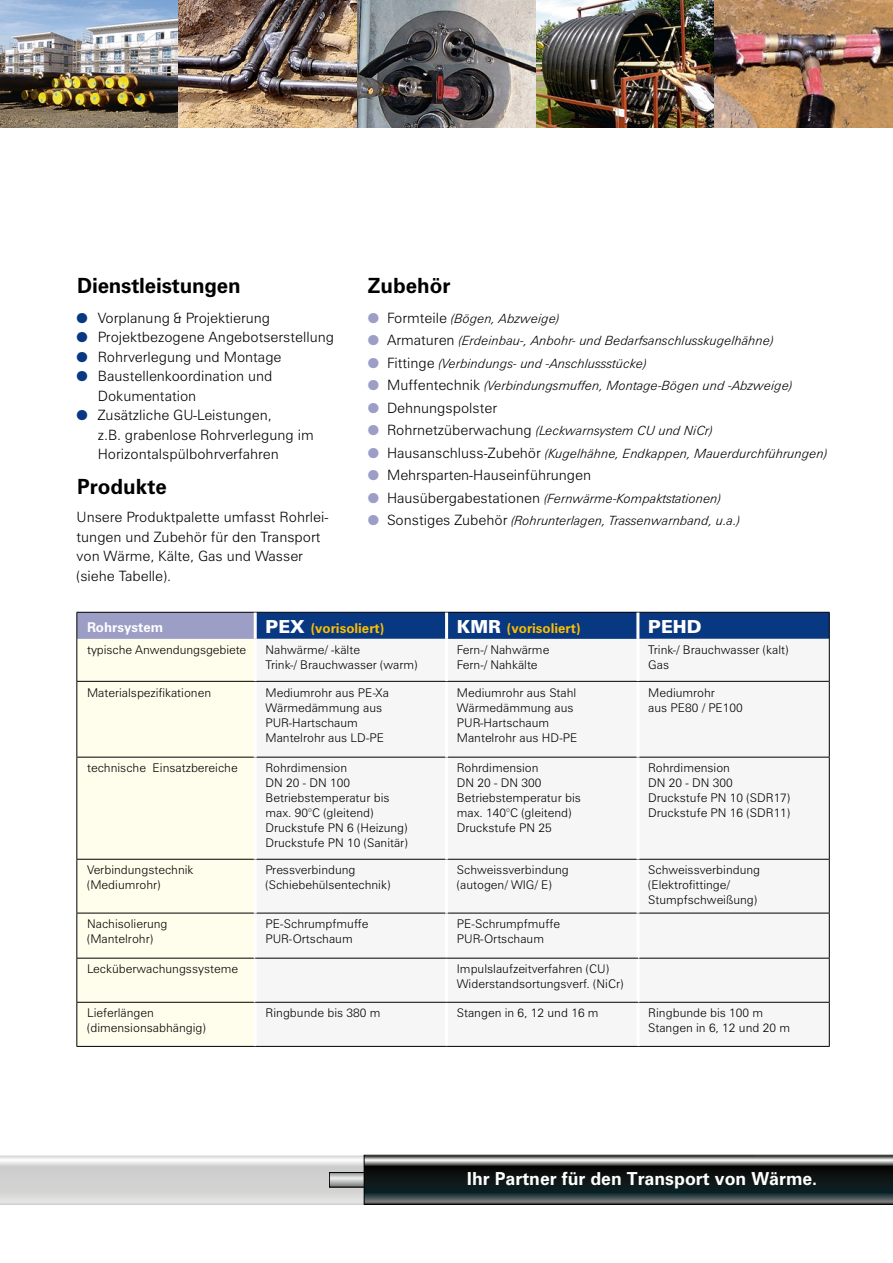
<style>
.page{position:relative;width:893px;height:1263px;background:#fff}
.page>*{position:absolute;margin:0;border:0;box-sizing:border-box;transform-origin:0 0}
.t1{font:700 21px "Zurich BT";letter-spacing:-.01em;color:#000}
.t2{font:700 18px "Zurich BT";color:#fff}
.t3{font:900 18px "Zurich BT";color:#fff}
.t4{font:300 14.25px/19.5px "Zurich BT";color:#000}
.t5{font:700 13.5px "Zurich BT";color:#fcbf00}
.t6{font:700 13.5px "Zurich BT";color:#fff}
.t7{font:italic 300 12.75px "Zurich BT";color:#000}
.t8{font:300 12px/15px "Zurich BT";color:#000}
.s1{color:#083881}
.s2{color:#9c9ec6}
.s3{font-style:normal;font-size:14.25px}
.s4{font-weight:900;font-size:18px;color:#fff}
</style>
<div class="page">
<div style="left:77px;top:612px;width:178px;height:27px;background:#9c9ec6"></div>
<div style="left:78px;top:639px;width:176px;height:407px;background:#fffdeb"></div>
<div style="left:257px;top:639px;width:572px;height:407px;background:#f6f6f6"></div>
<hr style="left:77px;top:757px;width:178px;height:1px;background:#000">
<hr style="left:638px;top:757px;width:192px;height:1px;background:#000">
<hr style="left:77px;top:859px;width:178px;height:1px;background:#000">
<hr style="left:638px;top:859px;width:192px;height:1px;background:#000">
<hr style="left:77px;top:913px;width:178px;height:1px;background:#000">
<hr style="left:638px;top:913px;width:192px;height:1px;background:#000">
<hr style="left:77px;top:958px;width:178px;height:1px;background:#000">
<hr style="left:638px;top:958px;width:192px;height:1px;background:#000">
<hr style="left:77px;top:1002px;width:178px;height:1px;background:#000">
<hr style="left:638px;top:1002px;width:192px;height:1px;background:#000">
<hr style="left:77px;top:612px;width:178px;height:1px;background:#000">
<svg style="left:77px;top:612px;width:1px;height:27px"></svg>
<hr style="left:77px;top:682px;width:1px;height:75px;background:#000">
<hr style="left:77px;top:757px;width:1px;height:102px;background:#000">
<hr style="left:77px;top:859px;width:1px;height:54px;background:#000">
<hr style="left:77px;top:913px;width:1px;height:45px;background:#000">
<hr style="left:77px;top:958px;width:1px;height:44px;background:#000">
<hr style="left:77px;top:1002px;width:1px;height:44px;background:#000">
<hr style="left:77px;top:1046px;width:178px;height:1px;background:#000">
<div style="left:257px;top:612px;width:573px;height:27px;background:#083881"></div>
<hr style="left:829px;top:682px;width:1px;height:75px;background:#000">
<hr style="left:829px;top:757px;width:1px;height:102px;background:#000">
<hr style="left:829px;top:859px;width:1px;height:54px;background:#000">
<hr style="left:829px;top:913px;width:1px;height:45px;background:#000">
<hr style="left:829px;top:958px;width:1px;height:44px;background:#000">
<hr style="left:829px;top:1002px;width:1px;height:44px;background:#000">
<hr style="left:638px;top:1046px;width:192px;height:1px;background:#000">
<hr style="left:255px;top:612px;width:192px;height:1px;background:#000">
<hr style="left:447px;top:612px;width:191px;height:1px;background:#000">
<hr style="left:255px;top:757px;width:192px;height:1px;background:#000">
<hr style="left:447px;top:757px;width:191px;height:1px;background:#000">
<hr style="left:255px;top:859px;width:192px;height:1px;background:#000">
<hr style="left:447px;top:859px;width:191px;height:1px;background:#000">
<hr style="left:255px;top:913px;width:192px;height:1px;background:#000">
<hr style="left:447px;top:913px;width:191px;height:1px;background:#000">
<hr style="left:254px;top:612px;width:3px;height:27px;background:#fff">
<hr style="left:445px;top:612px;width:3px;height:27px;background:#fff">
<hr style="left:636px;top:612px;width:3px;height:27px;background:#fff">
<hr style="left:445px;top:682px;width:3px;height:75px;background:#fff">
<hr style="left:636px;top:682px;width:3px;height:75px;background:#fff">
<hr style="left:254px;top:757px;width:3px;height:102px;background:#fff">
<hr style="left:445px;top:757px;width:3px;height:102px;background:#fff">
<hr style="left:636px;top:757px;width:3px;height:102px;background:#fff">
<hr style="left:254px;top:859px;width:3px;height:54px;background:#fff">
<hr style="left:445px;top:859px;width:3px;height:54px;background:#fff">
<hr style="left:636px;top:859px;width:3px;height:54px;background:#fff">
<hr style="left:254px;top:913px;width:3px;height:45px;background:#fff">
<hr style="left:445px;top:913px;width:3px;height:45px;background:#fff">
<hr style="left:636px;top:913px;width:3px;height:45px;background:#fff">
<hr style="left:254px;top:958px;width:3px;height:44px;background:#fff">
<hr style="left:445px;top:958px;width:3px;height:44px;background:#fff">
<hr style="left:636px;top:958px;width:3px;height:44px;background:#fff">
<hr style="left:254px;top:1002px;width:3px;height:44px;background:#fff">
<hr style="left:445px;top:1002px;width:3px;height:44px;background:#fff">
<hr style="left:636px;top:1002px;width:3px;height:44px;background:#fff">
<hr style="left:255px;top:958px;width:192px;height:1px;background:#000">
<hr style="left:447px;top:958px;width:191px;height:1px;background:#000">
<hr style="left:255px;top:1002px;width:192px;height:1px;background:#000">
<hr style="left:447px;top:1002px;width:191px;height:1px;background:#000">
<hr style="left:255px;top:1046px;width:192px;height:1px;background:#000">
<hr style="left:447px;top:1046px;width:191px;height:1px;background:#000">
<hr style="left:77px;top:639px;width:1px;height:42px;background:#000">
<hr style="left:829px;top:639px;width:1px;height:42px;background:#000">
<hr style="left:77px;top:681px;width:178px;height:1px;background:#000">
<hr style="left:255px;top:681px;width:192px;height:1px;background:#000">
<hr style="left:447px;top:681px;width:191px;height:1px;background:#000">
<hr style="left:638px;top:681px;width:192px;height:1px;background:#000">
<hr style="left:445px;top:639px;width:3px;height:42px;background:#fff">
<hr style="left:636px;top:639px;width:3px;height:42px;background:#fff">
<svg style="left:0;top:1155px;width:893px;height:49px;background:#777b7c"></svg>
<img style="left:0;top:0;width:893px;height:128px">
<h1 class="t1" style="left:77px;top:273px;width:165px">Dienstleistungen</h1>
<p class="t4" style="left:77px;top:308px;width:195px"><span class="s1">●</span> Vorplanung &amp; Projektierung</p>
<p class="t4" style="left:77px;top:327px;width:259px"><span class="s1">●</span> Projektbezogene Angebotserstellung</p>
<p class="t4" style="left:77px;top:347px;width:206px"><span class="s1">●</span> Rohrverlegung und Montage</p>
<p class="t4" style="left:98px;top:366px;width:176px;text-indent:-21px"><span class="s1">●</span> Baustellenkoordination und<br>Dokumentation</p>
<p class="t4" style="left:98px;top:405px;width:217px;text-indent:-21px"><span class="s1">●</span> Zusätzliche GU-Leistungen,<br>z.B. grabenlose Rohrverlegung im<br>Horizontalspülbohrverfahren</p>
<h1 class="t1" style="left:77px;top:474px;width:91px">Produkte</h1>
<p class="t4" style="left:77px;top:507px;width:253px">U nsere Produktpalette umfasst Rohrlei&shy;tungen und Zubehör für den Transport von Wärme, Kälte, Gas und Wasser (siehe Tabelle).</p>
<h1 class="t1" style="left:368px;top:273px;width:84px">Zubehör</h1>
<p class="t7" style="left:368px;top:310px;width:193px"><span class="s2">●</span> <span class="s3">Formteile</span> (Bögen, Abzweige)</p>
<p class="t7" style="left:368px;top:333px;width:408px"><span class="s2">●</span> <span class="s3">Armaturen</span> (Erdeinbau-, Anbohr- und Bedarfsanschlusskugelhähne)</p>
<p class="t7" style="left:368px;top:355px;width:281px"><span class="s2">●</span> <span class="s3">Fittinge</span> (Verbindungs- und -Anschlussstücke)</p>
<p class="t7" style="left:368px;top:378px;width:426px"><span class="s2">●</span> <span class="s3">Muffentechnik</span> (Verbindungsmuffen, Montage-Bögen und -Abzweige)</p>
<p class="t4" style="left:368px;top:398px;width:131px"><span class="s2">●</span> Dehnungspolster</p>
<p class="t7" style="left:368px;top:423px;width:347px"><span class="s2">●</span> <span class="s3">Rohrnetzüberwachung</span> (Leckwarnsystem CU und NiCr)</p>
<p class="t7" style="left:368px;top:445px;width:461px"><span class="s2">●</span> <span class="s3">Hausanschluss-Zubehör</span> (Kugelhähne, Endkappen, Mauerdurchführungen)</p>
<p class="t4" style="left:368px;top:465px;width:225px"><span class="s2">●</span> Mehrsparten-Hauseinführungen</p>
<p class="t7" style="left:368px;top:490px;width:355px"><span class="s2">●</span> <span class="s3">Hausübergabestationen</span> (Fernwärme-Kompaktstationen)</p>
<p class="t7" style="left:368px;top:513px;width:374px"><span class="s2">●</span> <span class="s3">Sonstiges Zubehör</span> (Rohrunterlagen, Trassenwarnband, u.a.)</p>
<p class="t6" style="left:87px;top:619px;width:77px">Rohrsystem</p>
<p class="t5" style="left:265px;top:620px;width:120px"><span class="s4">PEX</span> (vorisoliert)</p>
<p class="t5" style="left:457px;top:620px;width:125px"><span class="s4">KMR</span> (vorisoliert)</p>
<h2 class="t3" style="left:648px;top:615px;width:55px">PEHD</h2>
<p class="t8" style="left:87px;top:642px;width:161px">typische Anwendungsgebiete</p>
<p class="t8" style="left:265px;top:642px;width:153px">Nahwärme/ -kälte<br>Trink-/ Brauchwasser (warm)</p>
<p class="t8" style="left:457px;top:642px;width:94px">Fern-/ Nahwärme<br>Fern-/ Nahkälte</p>
<p class="t8" style="left:648px;top:642px;width:142px">Trink-/ Brauchwasser (kalt)<br>Gas</p>
<p class="t8" style="left:87px;top:685px;width:126px">Materialspezifikationen</p>
<p class="t8" style="left:265px;top:685px;width:125px">Mediumrohr aus PE-Xa<br>Wärmedämmung aus<br>PU R-Hartschaum<br>Mantelrohr aus LD-PE</p>
<p class="t8" style="left:457px;top:685px;width:122px">Mediumrohr aus Stahl<br>Wärmedämmung aus<br>PU R-Hartschaum<br>Mantelrohr aus HD-PE</p>
<p class="t8" style="left:648px;top:685px;width:96px">Mediumrohr<br>aus PE80 / PE100</p>
<p class="t8" style="left:87px;top:760px;width:152px">technische Einsatzbereiche</p>
<p class="t8" style="left:265px;top:760px;width:144px">Rohrdimension<br>DN 20 - DN 100<br>Betriebstemperatur bis max. 90°C (gleitend)<br>Druckstufe PN 6 (Heizung)<br>Druckstufe PN 10 (Sanitär)</p>
<p class="t8" style="left:457px;top:760px;width:126px">Rohrdimension<br>DN 20 - DN 300<br>Betriebstemperatur bis max. 140°C (gleitend)<br>Druckstufe PN 25</p>
<p class="t8" style="left:648px;top:760px;width:144px">Rohrdimension<br>DN 20 - DN 300<br>Druckstufe PN 10 (SDR17)<br>Druckstufe PN 16 (SDR11)</p>
<p class="t8" style="left:87px;top:862px;width:108px">Verbindungstechnik (Mediumrohr)</p>
<p class="t8" style="left:265px;top:862px;width:126px">Pressverbindung (Schiebehülsentechnik)</p>
<p class="t8" style="left:457px;top:862px;width:114px">Schweissverbindung (autogen/ WIG/ E)</p>
<p class="t8" style="left:648px;top:862px;width:114px">Schweissverbindung (Elektrofittinge/<br>Stumpfschweißung)</p>
<p class="t8" style="left:87px;top:916px;width:82px">Nachisolierung (Mantelrohr)</p>
<p class="t8" style="left:265px;top:916px;width:105px">PE-Schrumpfmuffe<br>PU R-Ortschaum</p>
<p class="t8" style="left:457px;top:916px;width:105px">PE-Schrumpfmuffe<br>PU R-Ortschaum</p>
<p class="t8" style="left:87px;top:961px;width:152px">Lecküberwachungssysteme</p>
<p class="t8" style="left:457px;top:961px;width:168px">Impulslaufzeitverfahren (CU )<br>Widerstandsortungsverf. (NiCr)</p>
<p class="t8" style="left:87px;top:1005px;width:120px">Lieferlängen (dimensionsabhängig)</p>
<p class="t8" style="left:265px;top:1005px;width:117px">Ringbunde bis 380 m</p>
<p class="t8" style="left:457px;top:1005px;width:143px">Stangen in 6, 12 und 16 m</p>
<p class="t8" style="left:648px;top:1005px;width:143px">Ringbunde bis 100 m<br>Stangen in 6, 12 und 20 m</p>
<h2 class="t2" style="left:467px;top:1168px;width:352px">Ihr Partner für den Transport von Wärme.</h2>
</div>
